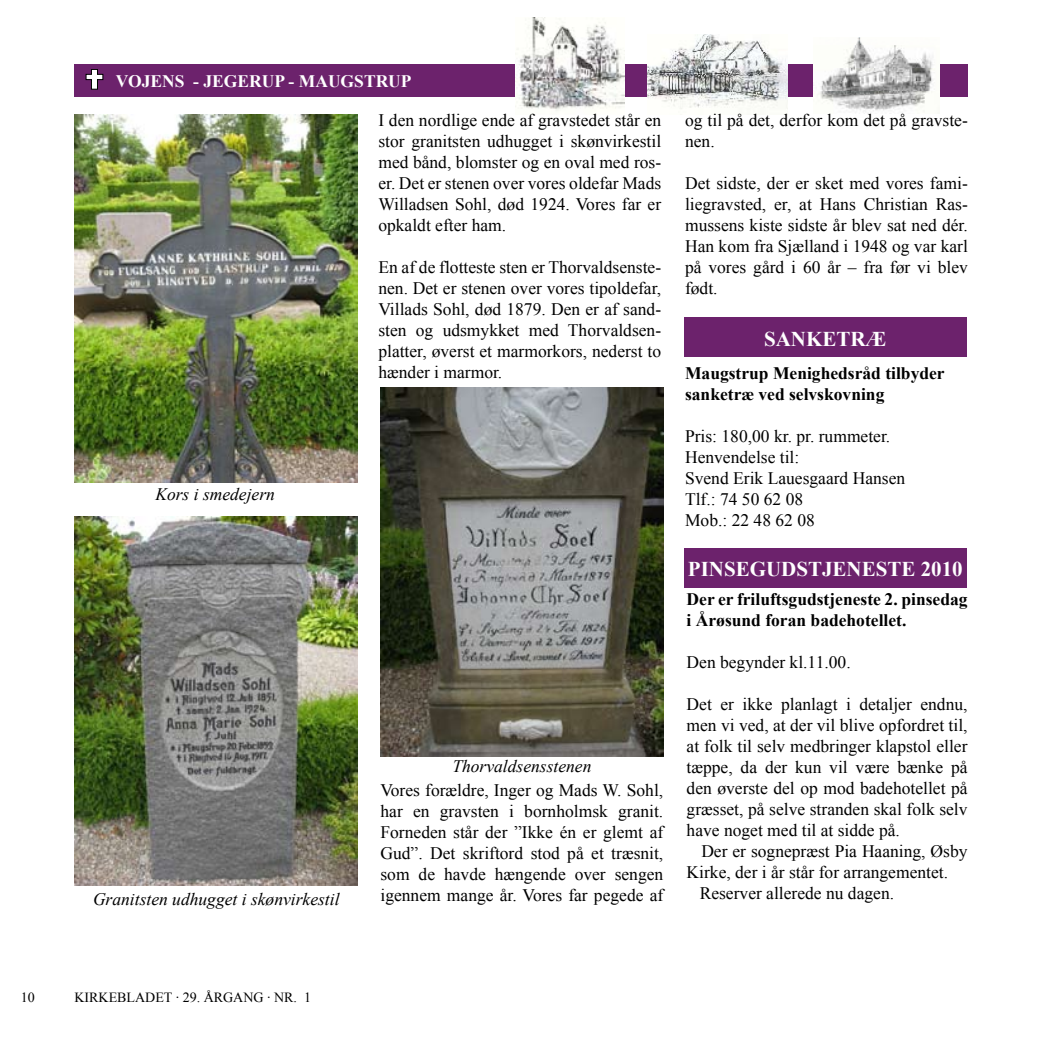
<style>
.page{position:relative;width:1042px;height:1042px;background:#fff}
.page>*{position:absolute;margin:0;border:0;box-sizing:border-box;transform-origin:0 0}
.t1{font:700 21px "Times New Roman";color:#fff}
.t2{font:17.5px/21px "Times New Roman";color:#000;text-align:justify}
.t3{font:700 17.5px/21px "Times New Roman";color:#000}
.t4{font:italic 17.5px "Times New Roman";color:#000}
.t5{font:700 17.5px "Times New Roman";color:#fff}
.t6{font:14px "Times New Roman";color:#000}
</style>
<div class="page">
<div style="left:74px;top:64px;width:893px;height:33px;background:#6c226c"></div>
<svg style="left:86px;top:69px;width:17px;height:20px"></svg>
<img style="left:515px;top:17px;width:109px;height:95px">
<img style="left:648px;top:35px;width:139px;height:74px">
<img style="left:814px;top:37px;width:125px;height:76px">
<div style="left:684px;top:317px;width:282px;height:40px;background:#6c226c"></div>
<img style="left:380px;top:387px;width:283px;height:370px">
<img style="left:75px;top:516px;width:282px;height:370px">
<img style="left:75px;top:114px;width:282px;height:369px">
<div style="left:684px;top:548px;width:282px;height:39px;background:#6c226c"></div>
<p class="t5" style="left:116px;top:69px;width:297px">vojens - jegerup - Maugstrup</p>
<p class="t4" style="left:155px;top:482px;width:121px">Kors i smedejern</p>
<p class="t2" style="left:378px;top:110px;width:284px">I den nordlige ende af gravstedet står en stor granitsten udhugget i skønvirkestil med bånd, blomster og en oval med ros&shy;er. Det er stenen over vores oldefar Mads Willadsen Sohl, død 1924. Vores far er opkaldt efter ham.</p>
<p class="t2" style="left:378px;top:257px;width:284px">En af de flotteste sten er Thorvaldsenste&shy;nen. Det er stenen over vores tipoldefar, Villads Sohl, død 1879. Den er af sand&shy;sten og udsmykket med Thorvaldsen&shy;platter, øverst et marmorkors, nederst to hænder i marmor.</p>
<p class="t4" style="left:93px;top:887px;width:248px">Granitsten udhugget i skønvirkestil</p>
<p class="t4" style="left:452px;top:754px;width:141px">Thorvaldsensstenen</p>
<p class="t2" style="left:380px;top:779px;width:284px">Vores forældre, Inger og Mads W. Sohl, har en gravsten i bornholmsk granit.<br>Forneden står der ”Ikke én er glemt af Gud”. Det skriftord stod på et træsnit, som de havde hængende over sengen igennem mange år. Vores far pegede af</p>
<p class="t2" style="left:685px;top:110px;width:284px">og til på det, derfor kom det på gravste&shy;nen.</p>
<p class="t2" style="left:685px;top:173px;width:284px">Det sidste, der er sket med vores fami&shy;liegravsted, er, at Hans Christian Ras&shy;mussens kiste sidste år blev sat ned dér.<br>Han kom fra Sjælland i 1948 og var karl på vores gård i 60 år – fra før vi blev født.</p>
<p class="t1" style="left:764px;top:324px;width:124px">Sanketræ</p>
<p class="t3" style="left:685px;top:362px;width:261px">Maugstrup Menighedsråd tilbyder sanketræ ved selvskovning</p>
<p class="t2" style="left:685px;top:426px;width:222px;text-align:left">Pris: 180,00 kr. pr. rummeter.<br>Henvendelse til:<br>Svend Erik Lauesgaard Hansen<br>Tlf.: 74 50 62 08<br>Mob.: 22 48 62 08</p>
<p class="t1" style="left:688px;top:554px;width:276px">Pinsegudstjeneste 2010</p>
<p class="t3" style="left:686px;top:588px;width:282px">Der er friluftsgudstjeneste 2. pinsedag i Årøsund foran badehotellet.</p>
<p class="t2" style="left:686px;top:652px;width:166px">Den begynder kl.11.00.</p>
<p class="t2" style="left:686px;top:694px;width:282px">Det er ikke planlagt i detaljer endnu, men vi ved, at der vil blive opfordret til, at folk til selv medbringer klapstol eller tæppe, da der kun vil være bænke på den øverste del op mod badehotellet på græsset, på selve stranden skal folk selv have noget med til at sidde på.</p>
<p class="t2" style="left:701px;top:841px;width:268px">Der er sognepræst Pia Haaning, Øsby</p>
<p class="t2" style="left:686px;top:862px;width:263px">Kirke, der i år står for arrangementet.</p>
<p class="t2" style="left:700px;top:883px;width:196px">Reserver allerede nu dagen.</p>
<p class="t6" style="left:21px;top:988px;width:15px">10</p>
<p class="t6" style="left:74px;top:988px;width:238px">KIRKEBLADET · 29. Årgang · Nr. 1</p>
</div>
